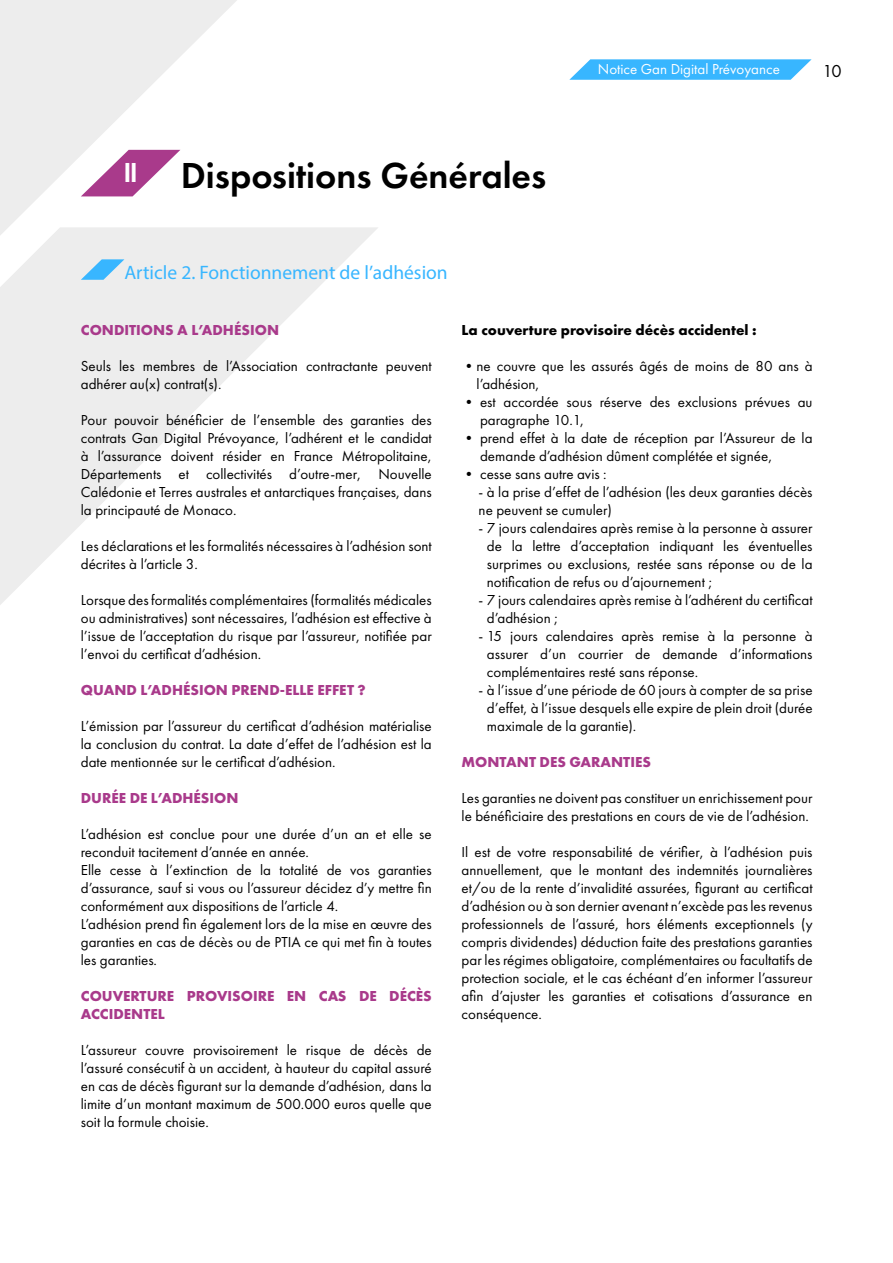
<style>
.page{position:relative;width:893px;height:1263px;background:#fff}
.page>*{position:absolute;margin:0;border:0;box-sizing:border-box;transform-origin:0 0}
.t1{font:600 37.5px "Futura PT";color:#000}
.t2{font:600 28.5px "Futura PT";color:#fff}
.t3{font:19.5px "Myriad Pro";color:#38b6ff}
.t4{font:18px "Futura PT";color:#000}
.t5{font:15px/18px "Futura PT";color:#000}
.t6{font:700 15px/18px "Futura PT";color:#a93a8b}
.t7{font:700 15px "Futura PT";color:#000}
.t8{font:15px "Futura PT";color:#fff}
</style>
<div class="page">
<svg style="left:569px;top:59px;width:242px;height:21px;background:#4ebeff"></svg>
<svg style="left:0;top:0;width:237px;height:227px;fill:#ededed"></svg>
<svg style="left:0;top:227px;width:378px;height:378px"></svg>
<svg style="left:81px;top:259px;width:43px;height:21px"></svg>
<svg style="left:81px;top:150px;width:99px;height:46px"></svg>
<h2 class="t2" style="left:124px;top:161px;width:16px">II</h2>
<h1 class="t1" style="left:181px;top:160px;width:367px">Dispositions Générales</h1>
<h3 class="t3" style="left:124px;top:265px;width:325px">Article 2. Fonctionnement de l’adhésion</h3>
<p class="t8" style="left:598px;top:61px;width:184px">Notice Gan Digital Prévoyance</p>
<p class="t4" style="left:822px;top:61px;width:21px">10</p>
<p class="t6" style="left:81px;top:320px;width:200px">CONDITIONS A L’ADHÉSION</p>
<p class="t5" style="left:81px;top:357px;width:352px">Seuls les membres de l’Association contractante peuvent adhérer au(x) contrat(s).</p>
<p class="t5" style="left:81px;top:411px;width:352px;text-align:justify">Pour pouvoir bénéficier de l’ensemble des garanties des contrats Gan Digital Prévoyance, l’adhérent et le candidat à l’assurance doivent résider en France Métropolitaine, Départements et collectivités d’outre-mer, Nouvelle Calédonie et Terres australes et antarctiques françaises, dans la principauté de Monaco.</p>
<p class="t5" style="left:81px;top:537px;width:352px">Les déclarations et les formalités nécessaires à l’adhésion sont décrites à l’article 3.</p>
<p class="t5" style="left:81px;top:591px;width:352px;text-align:justify">Lorsque des formalités complémentaires (formalités médicales ou administratives) sont nécessaires, l’adhésion est effective à l’issue de l’acceptation du risque par l’assureur, notifiée par l’envoi du certificat d’adhésion.</p>
<p class="t6" style="left:81px;top:680px;width:286px">QUAND L’ADHÉSION PREND-ELLE EFFET ?</p>
<p class="t5" style="left:81px;top:717px;width:352px;text-align:justify">L’émission par l’assureur du certificat d’adhésion matérialise la conclusion du contrat. La date d’effet de l’adhésion est la date mentionnée sur le certificat d’adhésion.</p>
<p class="t6" style="left:81px;top:788px;width:159px">DURÉE DE L’ADHÉSION</p>
<p class="t5" style="left:81px;top:825px;width:352px">L’adhésion est conclue pour une durée d’un an et elle se reconduit tacitement d’année en année.<br>Elle cesse à l’extinction de la totalité de vos garanties d’assurance, sauf si vous ou l’assureur décidez d’y mettre fin conformément aux dispositions de l’article 4.<br>L’adhésion prend fin également lors de la mise en œuvre des garanties en cas de décès ou de PTIA ce qui met fin à toutes les garanties.</p>
<p class="t6" style="left:81px;top:986px;width:352px">COUVERTURE PROVISOIRE EN CAS DE DÉCÈS<br>ACCIDENTEL</p>
<p class="t5" style="left:81px;top:1041px;width:352px;text-align:justify">L’assureur couvre provisoirement le risque de décès de l’assuré consécutif à un accident, à hauteur du capital assuré en cas de décès figurant sur la demande d’adhésion, dans la limite d’un montant maximum de 500.000 euros quelle que soit la formule choisie.</p>
<p class="t7" style="left:461px;top:321px;width:296px">La couverture provisoire décès accidentel :</p>
<p class="t5" style="left:476px;top:357px;width:337px;text-indent:-15px">• ne couvre que les assurés âgés de moins de 80 ans à l’adhésion,</p>
<p class="t5" style="left:480px;top:393px;width:334px;text-indent:-18px">• est accordée sous réserve des exclusions prévues au paragraphe 10.1,</p>
<p class="t5" style="left:480px;top:429px;width:334px;text-indent:-18px">• prend effet à la date de réception par l’Assureur de la demande d’adhésion dûment complétée et signée,</p>
<p class="t5" style="left:461px;top:465px;width:146px">• cesse sans autre avis :</p>
<p class="t5" style="left:478px;top:483px;width:335px">- à la prise d’effet de l’adhésion (les deux garanties décès ne peuvent se cumuler)</p>
<p class="t5" style="left:487px;top:519px;width:327px;text-align:justify;text-indent:-8px">- 7 jours calendaires après remise à la personne à assurer de la lettre d’acceptation indiquant les éventuelles surprimes ou exclusions, restée sans réponse ou de la notification de refus ou d’ajournement ;</p>
<p class="t5" style="left:487px;top:591px;width:327px;text-indent:-8px">- 7 jours calendaires après remise à l’adhérent du certificat d’adhésion ;</p>
<p class="t5" style="left:487px;top:627px;width:327px;text-align:justify;text-indent:-8px">- 15 jours calendaires après remise à la personne à assurer d’un courrier de demande d’informations complémentaires resté sans réponse.</p>
<p class="t5" style="left:487px;top:681px;width:327px;text-align:justify;text-indent:-8px">- à l’issue d’une période de 60 jours à compter de sa prise d’effet, à l’issue desquels elle expire de plein droit (durée maximale de la garantie).</p>
<p class="t6" style="left:461px;top:752px;width:191px">MONTANT DES GARANTIES</p>
<p class="t5" style="left:461px;top:789px;width:352px">Les garanties ne doivent pas constituer un enrichissement pour le bénéficiaire des prestations en cours de vie de l’adhésion.</p>
<p class="t5" style="left:461px;top:843px;width:352px;text-align:justify">Il est de votre responsabilité de vérifier, à l’adhésion puis annuellement, que le montant des indemnités journalières et/ou de la rente d’invalidité assurées, figurant au certificat d’adhésion ou à son dernier avenant n’excède pas les revenus professionnels de l’assuré, hors éléments exceptionnels (y compris dividendes) déduction faite des prestations garanties par les régimes obligatoire, complémentaires ou facultatifs de protection sociale, et le cas échéant d’en informer l’assureur afin d’ajuster les garanties et cotisations d’assurance en conséquence.</p>
</div>
